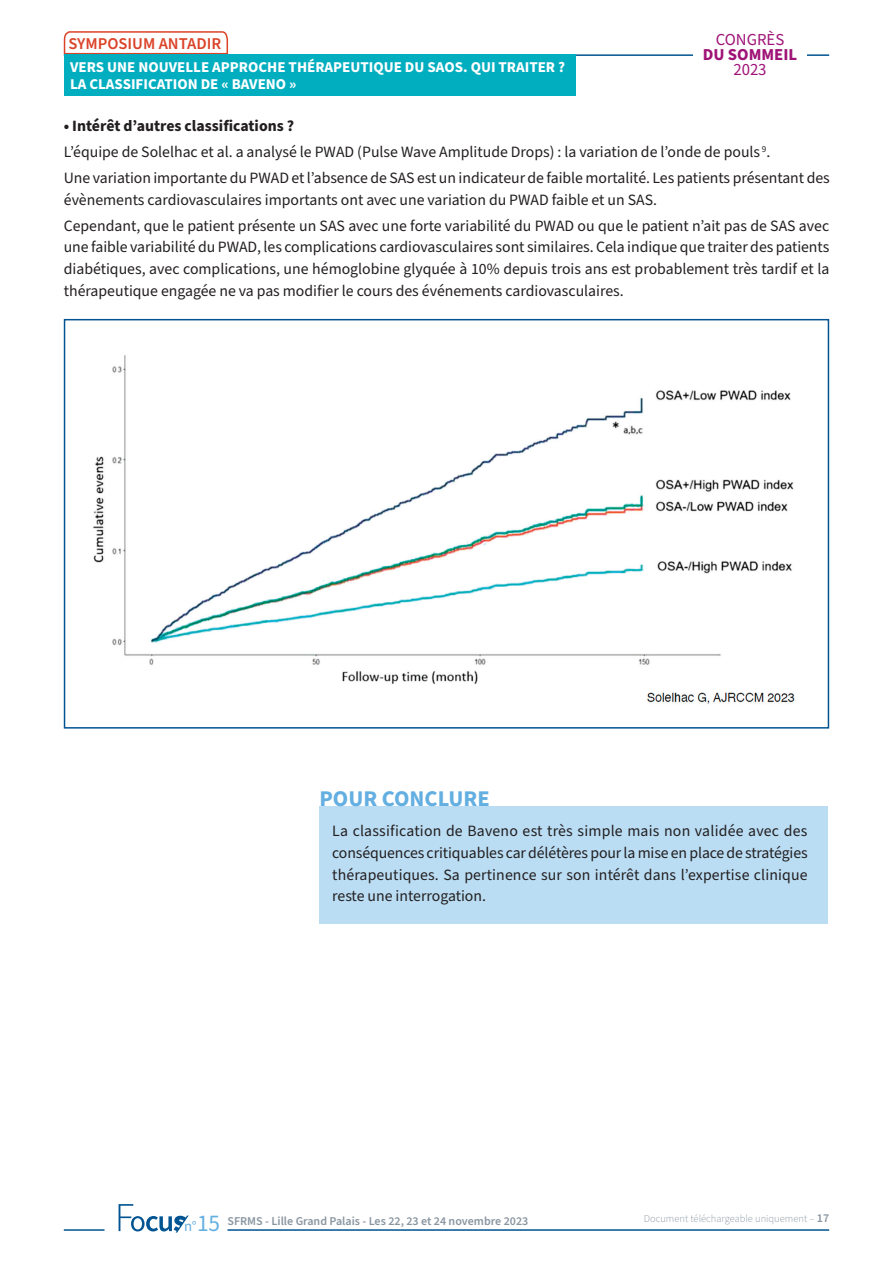
<style>
.page{position:relative;width:893px;height:1263px;background:#fff}
.page>*{position:absolute;margin:0;border:0;box-sizing:border-box;transform-origin:0 0}
.t1{font:700 22.5px "Source Sans Pro";color:#64afe1}
.t2{font:16.65px "Source Sans Pro";color:#9f1377}
.t3{font:700 16.65px "Source Sans Pro";color:#9f1377}
.t4{font:600 16.5px "Source Sans Pro";color:#db4328}
.t5{font:15.75px/21.8px "Source Sans Pro";color:#231f20}
.t6{font:700 15px/16.5px "Source Sans Pro";color:#fff}
.t7{font:600 12px "Source Sans Pro";color:#8996a1}
.t8{font:300 10.5px "Source Sans Pro";color:#8996a1}
.s1{font-weight:700}
.s2{font-weight:400;font-size:14.7px;color:#64afe1}
.s3{font-weight:400;font-size:23.25px;color:#64afe1}
.s4{font-weight:600;font-size:12px}
</style>
<div class="page">
<hr style="left:227px;top:1229px;width:602px;height:2px;background:#005492">
<hr style="left:64px;top:1229px;width:41px;height:2px;background:#005492">
<svg style="left:119px;top:1204px;width:70px;height:28px"></svg>
<div style="left:64px;top:319px;width:765px;height:410px;border:2px solid #005492"></div>
<img style="left:93px;top:355px;width:702px;height:349px">
<hr style="left:64px;top:54px;width:765px;height:2px;background:#005492">
<div style="left:693px;top:28px;width:114px;height:53px;background:#fff"></div>
<svg style="left:63px;top:31px;width:165px;height:24px"></svg>
<div style="left:64px;top:54px;width:512px;height:42px;background:#00aec0"></div>
<div style="left:319px;top:806px;width:509px;height:118px;background:#baddf4"></div>
<p class="t4" style="left:68px;top:32px;width:154px">SYMPOSIUM ANTADIR</p>
<p class="t6" style="left:70px;top:59px;width:497px">VERS UNE NOUVELLE APPROCHE THÉRAPEUTIQUE DU SAOS. QUI TRAITER ?<br>LA CLASSIFICATION DE « BAVENO »</p>
<p class="t2" style="left:716px;top:28px;width:70px">CONGRÈS</p>
<p class="t3" style="left:703px;top:43px;width:96px">DU SOMMEIL</p>
<p class="t2" style="left:733px;top:58px;width:35px">2023</p>
<p class="t5" style="left:64px;top:113px;width:767px;line-height:26px"><span class="s1">• Intérêt d’autres classifications ?<br></span>L’équipe de Solelhac et al. a analysé le PWAD (Pulse Wave Amplitude Drops) : la variation de l’onde de pouls <sup>9</sup>.<br>Une variation importante du PWAD et l’absence de SAS est un indicateur de faible mortalité. Les patients présentant des</p>
<p class="t5" style="left:64px;top:187px;width:767px;line-height:26px">évènements cardiovasculaires importants ont avec une variation du PWAD faible et un SAS.<br>Cependant, que le patient présente un SAS avec une forte variabilité du PWAD ou que le patient n’ait pas de SAS avec</p>
<p class="t5" style="left:64px;top:237px;width:767px;text-align:justify">une faible variabilité du PWAD, les complications cardiovasculaires sont similaires. Cela indique que traiter des patients diabétiques, avec complications, une hémoglobine glyquée à 10% depuis trois ans est probablement très tardif et la thérapeutique engagée ne va pas modifier le cours des événements cardiovasculaires.</p>
<h1 class="t1" style="left:319px;top:783px;width:172px">POUR CONCLURE</h1>
<p class="t5" style="left:332px;top:820px;width:477px;text-align:justify">La classification de Baveno est très simple mais non validée avec des conséquences critiquables car délétères pour la mise en place de stratégies thérapeutiques. Sa pertinence sur son intérêt dans l’expertise clinique reste une interrogation.</p>
<p class="t7" style="left:184px;top:1212px;width:346px"><span class="s2">n°</span><span class="s3">15</span> SFRMS - Lille Grand Palais - Les 22, 23 et 24 novembre 2023</p>
<p class="t8" style="left:644px;top:1212px;width:187px">Document téléchargeable uniquement – <span class="s4">17</span></p>
</div>
